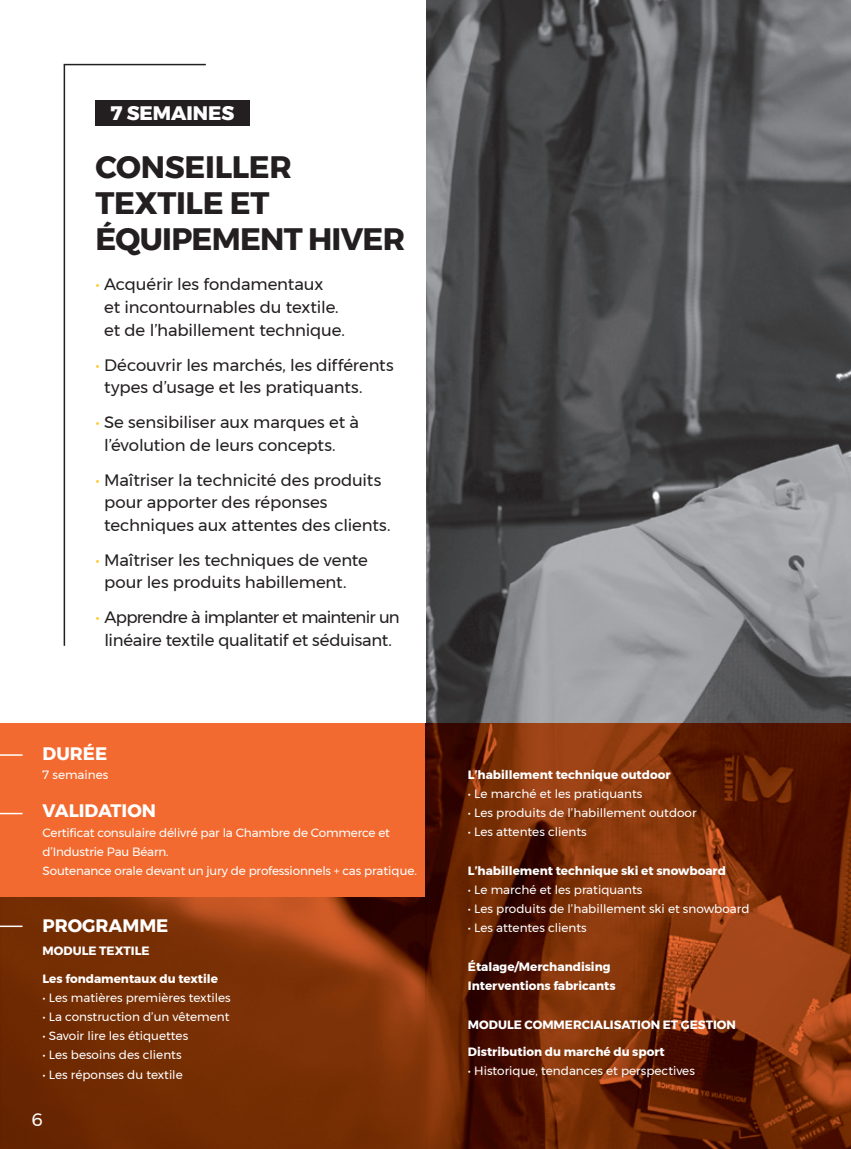
<style>
.page{position:relative;width:851px;height:1149px;background:#fff}
.page>*{position:absolute;margin:0;border:0;box-sizing:border-box;transform-origin:0 0}
.t1{font:700 30.9px/36.2px "Montserrat";letter-spacing:-.01em;color:#231f20}
.t2{font:800 19.5px "Montserrat";color:#fff}
.t3{font:700 18px "Montserrat";color:#fff}
.t4{font:18px "Montserrat";color:#fff}
.t5{font:16.5px/22.5px "Montserrat";letter-spacing:-.01em;color:#231f20}
.t6{font:16.5px/22.5px "Montserrat";letter-spacing:-.03em;color:#231f20;text-align:center}
.t7{font:12px/19.2px "Montserrat";color:#fff}
.t8{font:700 12px/19.2px "Montserrat";color:#fff}
.s1{color:#fec929}
</style>
<div class="page">
<img style="left:425px;top:0;width:425px;height:1148px">
<hr style="left:64px;top:65px;width:1px;height:580px;background:#231f20">
<hr style="left:64px;top:64px;width:142px;height:1px;background:#231f20">
<img style="left:0;top:896px;width:425px;height:252px">
<div style="left:0;top:723px;width:425px;height:173px;background:#f26a2f"></div>
<img style="left:426px;top:723px;width:424px;height:425px">
<svg style="left:0;top:754px;width:23px;height:1px"></svg>
<hr style="left:0;top:812px;width:23px;height:2px;background:#fff">
<svg style="left:0;top:925px;width:23px;height:1px"></svg>
<div style="left:95px;top:100px;width:154px;height:25px;background:#231f20"></div>
<h2 class="t2" style="left:111px;top:97px;width:125px">7 SEMAINES</h2>
<h1 class="t1" style="left:95px;top:149px;width:311px">CONSEILLER<br>TEXTILE ET<br>ÉQUIPEMENT HIVER</h1>
<h3 class="t5" style="left:104px;top:273px;width:242px;text-indent:-9px"><span class="s1">•</span> Acquérir les fondamentaux<br>et incontournables du textile. et de l’habillement technique.</h3>
<h3 class="t5" style="left:104px;top:353px;width:291px;text-indent:-9px"><span class="s1">•</span> Découvrir les marchés, les différents types d’usage et les pratiquants.</h3>
<h3 class="t5" style="left:104px;top:411px;width:256px;text-indent:-9px"><span class="s1">•</span> Se sensibiliser aux marques et à l’évolution de leurs concepts.</h3>
<h3 class="t5" style="left:104px;top:468px;width:288px;text-indent:-9px"><span class="s1">•</span> Maîtriser la technicité des produits pour apporter des réponses techniques aux attentes des clients.</h3>
<h3 class="t5" style="left:104px;top:548px;width:265px;text-indent:-9px"><span class="s1">•</span> Maîtriser les techniques de vente pour les produits habillement.</h3>
<h3 class="t6" style="left:95px;top:606px;width:306px"><span class="s1">•</span> Apprendre à implanter et maintenir un linéaire textile qualitatif et séduisant.</h3>
<h3 class="t3" style="left:43px;top:738px;width:66px">DURÉE</h3>
<p class="t7" style="left:43px;top:764px;width:67px">7 semaines</p>
<h3 class="t3" style="left:43px;top:796px;width:115px">VALIDATION</h3>
<p class="t7" style="left:43px;top:822px;width:376px">Certificat consulaire délivré par la Chambre de Commerce et d’Industrie Pau Béarn.<br>Soutenance orale devant un jury de professionnels + cas pratique.</p>
<h3 class="t3" style="left:43px;top:911px;width:127px">PROGRAMME</h3>
<p class="t8" style="left:43px;top:940px;width:108px">MODULE TEXTILE</p>
<p class="t8" style="left:43px;top:968px;width:177px">Les fondamentaux du textile</p>
<p class="t7" style="left:43px;top:987px;width:190px">• Les matières premières textiles</p>
<p class="t7" style="left:43px;top:1006px;width:188px">• La construction d’un vêtement</p>
<p class="t7" style="left:43px;top:1025px;width:147px">• Savoir lire les étiquettes</p>
<p class="t7" style="left:43px;top:1045px;width:140px">• Les besoins des clients</p>
<p class="t7" style="left:43px;top:1064px;width:142px">• Les réponses du textile</p>
<h3 class="t4" style="left:31px;top:1105px;width:13px">6</h3>
<p class="t8" style="left:468px;top:764px;width:204px">L’habillement technique outdoor</p>
<p class="t7" style="left:468px;top:783px;width:176px">• Le marché et les pratiquants</p>
<p class="t7" style="left:468px;top:802px;width:230px">• Les produits de l’habillement outdoor</p>
<p class="t7" style="left:468px;top:822px;width:120px">• Les attentes clients</p>
<p class="t8" style="left:468px;top:860px;width:259px">L’habillement technique ski et snowboard</p>
<p class="t7" style="left:468px;top:879px;width:176px">• Le marché et les pratiquants</p>
<p class="t7" style="left:468px;top:898px;width:283px">• Les produits de l’habillement ski et snowboard</p>
<p class="t7" style="left:468px;top:918px;width:120px">• Les attentes clients</p>
<p class="t8" style="left:468px;top:956px;width:149px">Étalage/Merchandising<br>Interventions fabricants</p>
<p class="t8" style="left:468px;top:1014px;width:269px">MODULE COMMERCIALISATION ET GESTION</p>
<p class="t8" style="left:468px;top:1042px;width:198px">Distribution du marché du sport</p>
<p class="t7" style="left:468px;top:1061px;width:228px">• Historique, tendances et perspectives</p>
</div>
